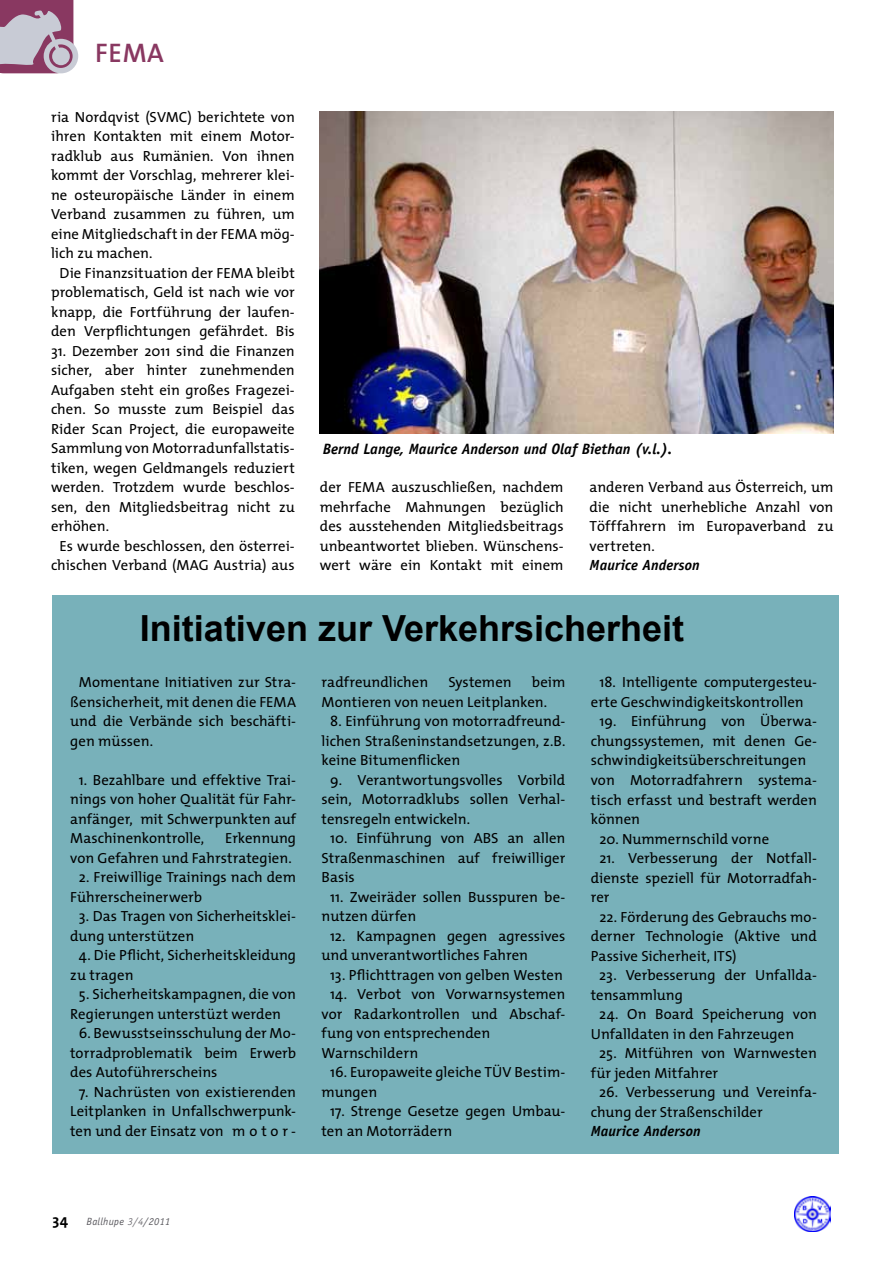
<style>
.page{position:relative;width:893px;height:1263px;background:#fff}
.page>*{position:absolute;margin:0;border:0;box-sizing:border-box;transform-origin:0 0}
.t1{font:700 36px "Arial";color:#000}
.t2{font:600 27px "T Mix";color:#893861}
.t3{font:italic 700 15px "Officina Sans Std";color:#000}
.t4{font:700 15px "T Mix";color:#000}
.t5{font:14.7px/19.5px "T Mix";letter-spacing:.005em;color:#000}
.t6{font:italic 700 14.7px "Officina Sans Std";letter-spacing:.005em;color:#000}
.t7{font:italic 10.5px "Officina Sans Std";letter-spacing:.025em;color:#5c5b60}
.s1{color:#757378}
</style>
<div class="page">
<img style="left:795px;top:1196px;width:35px;height:35px">
<svg style="left:0;top:0;width:78px;height:73px;background:#af8ea5"></svg>
<img style="left:320px;top:112px;width:513px;height:322px">
<div style="left:52px;top:595px;width:786px;height:559px;background:#78b1ba"></div>
<h2 class="t2" style="left:95px;top:31px;width:70px">FEMA</h2>
<p class="t5" style="left:51px;top:106px;width:245px">ria Nordqvist (SVMC) berichtete von</p>
<p class="t5" style="left:51px;top:126px;width:245px">ihren Kontakten mit einem Motor-</p>
<p class="t5" style="left:51px;top:145px;width:245px">radklub aus Rumänien. Von ihnen</p>
<p class="t5" style="left:51px;top:165px;width:245px">kommt der Vorschlag, mehrerer klei-</p>
<p class="t5" style="left:51px;top:184px;width:245px">ne osteuropäische Länder in einem</p>
<p class="t5" style="left:51px;top:204px;width:245px">Verband zusammen zu führen, um</p>
<p class="t5" style="left:51px;top:223px;width:245px">eine Mitgliedschaft in der FEMA mög-</p>
<p class="t5" style="left:51px;top:243px;width:103px">lich zu machen.</p>
<p class="t5" style="left:60px;top:262px;width:237px">Die Finanzsituation der FEMA bleibt</p>
<p class="t5" style="left:51px;top:282px;width:245px">problematisch, Geld ist nach wie vor</p>
<p class="t5" style="left:51px;top:301px;width:245px">knapp, die Fortführung der laufen-</p>
<p class="t5" style="left:51px;top:321px;width:245px">den Verpflichtungen gefährdet. Bis</p>
<p class="t5" style="left:51px;top:340px;width:245px">31. Dezember 2011 sind die Finanzen</p>
<p class="t5" style="left:51px;top:360px;width:245px">sicher, aber hinter zunehmenden</p>
<p class="t5" style="left:51px;top:379px;width:245px">Aufgaben steht ein großes Fragezei-</p>
<p class="t5" style="left:51px;top:399px;width:245px">chen. So musste zum Beispiel das</p>
<p class="t5" style="left:51px;top:418px;width:245px">Rider Scan Project, die europaweite</p>
<p class="t5" style="left:51px;top:438px;width:245px">Sammlung von Motorradunfallstatis-</p>
<p class="t5" style="left:51px;top:458px;width:245px">tiken, wegen Geldmangels reduziert</p>
<p class="t5" style="left:51px;top:477px;width:245px">werden. Trotzdem wurde beschlos-</p>
<p class="t5" style="left:51px;top:497px;width:245px">sen, den Mitgliedsbeitrag nicht zu</p>
<p class="t5" style="left:51px;top:516px;width:60px">erhöhen.</p>
<p class="t5" style="left:60px;top:536px;width:237px">Es wurde beschlossen, den österrei-</p>
<p class="t5" style="left:51px;top:555px;width:245px">chischen Verband (MAG Austria) aus</p>
<p class="t3" style="left:323px;top:440px;width:351px">Bernd Lange, Maurice Anderson und Olaf Biethan (v.l.).</p>
<p class="t5" style="left:320px;top:477px;width:245px;text-align:justify">der FEMA auszuschließen, nachdem mehrfache Mahnungen bezüglich des ausstehenden Mitgliedsbeitrags unbeantwortet blieben. Wünschens&shy;wert wäre ein Kontakt mit einem</p>
<p class="t5" style="left:590px;top:477px;width:245px;text-align:justify">anderen Verband aus Österreich, um die nicht unerhebliche Anzahl von Töfffahrern im Europaverband zu vertreten.</p>
<p class="t6" style="left:590px;top:556px;width:112px">Maurice Anderson</p>
<h1 class="t1" style="left:140px;top:604px;width:546px">Initiativen zur Verkehrsicherheit</h1>
<p class="t5" style="left:70px;top:672px;width:227px;text-align:justify;text-indent:9px">Momentane Initiativen zur Stra&shy;ßensicherheit, mit denen die FEMA und die Verbände sich beschäfti&shy;gen müssen.</p>
<p class="t5" style="left:70px;top:769px;width:227px;text-align:justify;text-indent:9px">1. Bezahlbare und effektive Trai&shy;nings von hoher Qualität für Fahr&shy;anfänger, mit Schwerpunkten auf Maschinenkontrolle,</p>
<p class="t5" style="left:70px;top:828px;width:227px;text-indent:155px">Erkennung von Gefahren und Fahrstrategien.</p>
<p class="t5" style="left:70px;top:867px;width:227px;text-indent:8px">2. Freiwillige Trainings nach dem<br>Führerscheinerwerb</p>
<p class="t5" style="left:70px;top:906px;width:227px;text-indent:9px">3. Das Tragen von Sicherheitsklei&shy;dung unterstützen</p>
<p class="t5" style="left:70px;top:945px;width:227px;text-indent:8px">4. Die Pflicht, Sicherheitskleidung zu tragen</p>
<p class="t5" style="left:70px;top:984px;width:227px;text-indent:8px">5. Sicherheitskampagnen, die von<br>Regierungen unterstüzt werden</p>
<p class="t5" style="left:70px;top:1023px;width:227px;text-align:justify;text-indent:9px">6. Bewusstseinsschulung der Mo&shy;torradproblematik beim Erwerb des Autoführerscheins</p>
<p class="t5" style="left:70px;top:1082px;width:227px;text-align:center">7. Nachrüsten von existierenden<br>Leitplanken in Unfallschwerpunk&shy;ten und der Einsatz von m o t o r -</p>
<p class="t5" style="left:322px;top:672px;width:108px">radfreundlichen</p>
<p class="t5" style="left:448px;top:672px;width:65px">Systemen</p>
<p class="t5" style="left:322px;top:672px;width:245px;text-indent:210px">beim<br>Montieren von neuen Leitplanken.</p>
<p class="t5" style="left:322px;top:711px;width:245px;text-align:justify;text-indent:9px">8. Einführung von motorradfreund&shy;lichen Straßeninstandsetzungen, z.B. keine Bitumenflicken</p>
<p class="t5" style="left:322px;top:770px;width:245px;text-align:justify;text-indent:8px">9. Verantwortungsvolles Vorbild sein, Motorradklubs sollen Verhal&shy;tensregeln entwickeln.</p>
<p class="t5" style="left:322px;top:828px;width:245px;text-align:justify;text-indent:8px">10. Einführung von ABS an allen Straßenmaschinen auf freiwilliger Basis</p>
<p class="t5" style="left:322px;top:887px;width:245px;text-indent:9px">11. Zweiräder sollen Busspuren be&shy;nutzen dürfen</p>
<p class="t5" style="left:322px;top:926px;width:245px;text-indent:8px">12. Kampagnen gegen agressives und unverantwortliches Fahren</p>
<p class="t5" style="left:330px;top:965px;width:234px">13. Pflichttragen von gelben Westen</p>
<p class="t5" style="left:322px;top:984px;width:245px;text-indent:8px">14. Verbot von Vorwarnsystemen vor Radarkontrollen und Abschaf&shy;fung von entsprechenden<br>Warnschildern</p>
<p class="t5" style="left:322px;top:1062px;width:245px;text-indent:9px">16. Europaweite gleiche TÜV Bestim&shy;mungen</p>
<p class="t5" style="left:322px;top:1101px;width:245px;text-indent:9px">17. Strenge Gesetze gegen Umbau&shy;ten an Motorrädern</p>
<p class="t5" style="left:591px;top:672px;width:228px;text-indent:9px">18. Intelligente computergesteu&shy;erte Geschwindigkeitskontrollen</p>
<p class="t5" style="left:591px;top:711px;width:228px;text-indent:9px">19. Einführung von Überwa&shy;chungssystemen, mit denen Ge&shy;schwindigkeitsüberschreitungen von Motorradfahrern systema&shy;tisch erfasst und bestraft werden können</p>
<p class="t5" style="left:599px;top:828px;width:171px">20. Nummernschild vorne</p>
<p class="t5" style="left:591px;top:848px;width:228px;text-align:justify;text-indent:9px">21. Verbesserung der Notfall&shy;dienste speziell für Motorradfah&shy;rer</p>
<p class="t5" style="left:591px;top:906px;width:228px;text-align:justify;text-indent:9px">22. Förderung des Gebrauchs mo&shy;derner Technologie (Aktive und Passive Sicherheit, ITS)</p>
<p class="t5" style="left:591px;top:965px;width:228px;text-indent:9px">23. Verbesserung der Unfallda&shy;tensammlung</p>
<p class="t5" style="left:591px;top:1004px;width:228px;text-indent:8px">24. On Board Speicherung von<br>Unfalldaten in den Fahrzeugen</p>
<p class="t5" style="left:591px;top:1043px;width:228px;text-indent:8px">25. Mitführen von Warnwesten für jeden Mitfahrer</p>
<p class="t5" style="left:591px;top:1082px;width:228px;text-indent:9px">26. Verbesserung und Vereinfa&shy;chung der Straßenschilder</p>
<p class="t6" style="left:591px;top:1122px;width:112px">Maurice Anderson</p>
<p class="t4" style="left:52px;top:1207px;width:17px">34</p>
<p class="t7" style="left:86px;top:1215px;width:86px">Ballhupe <span class="s1">3/4</span>/2011</p>
</div>
